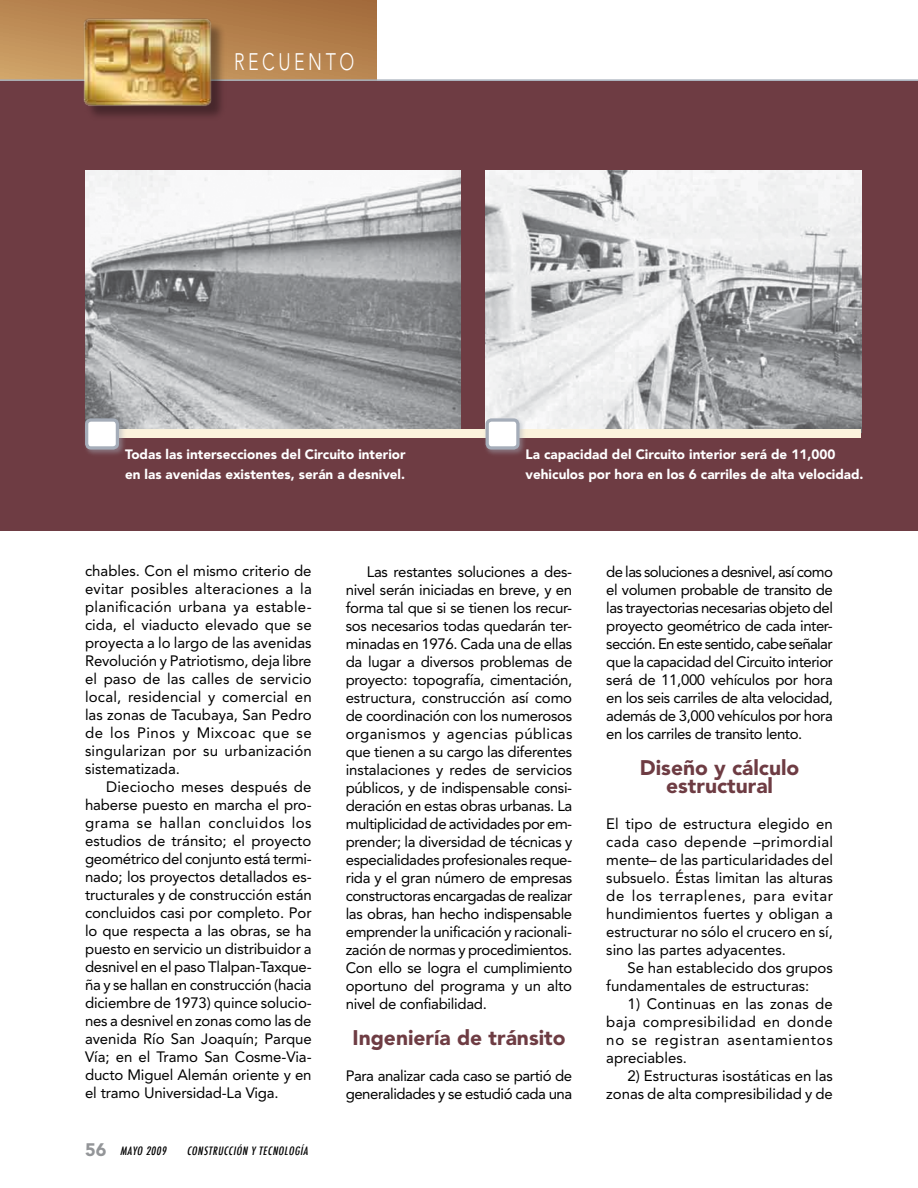
<style>
.page{position:relative;width:918px;height:1188px;background:#fff}
.page>*{position:absolute;margin:0;border:0;box-sizing:border-box;transform-origin:0 0}
.t1{font:300 23.7px "Avenir";letter-spacing:.2em;color:#fff;scale:.75 1}
.t2{font:900 21px/18px "Avenir";color:#6e3c43;text-align:center}
.t3{font:15px/18px "Avenir";color:#000;text-align:justify}
.t4{font:15px "Avenir";letter-spacing:.02em;color:#000}
.t5{font:15px/18px "Avenir";letter-spacing:-.03em;color:#000}
.t6{font:15px "Avenir";letter-spacing:-.02em;color:#000}
.t7{font:15px "Avenir";letter-spacing:.03em;color:#000}
.t8{font:15px "Avenir";letter-spacing:-.025em;color:#000}
.t9{font:15px "Avenir";letter-spacing:.04em;color:#000}
.t10{font:900 13.5px/19.5px "Avenir";color:#fff}
.t11{font:italic 500 condensed 11.25px "Futura";color:#000}
.s1{font-family:"Avenir";font-weight:900;font-style:normal;font-stretch:normal;font-size:18px;color:#939598}
</style>
<div class="page">
<div style="left:0;top:81px;width:918px;height:450px;background:#6e3c43"></div>
<img style="left:85px;top:170px;width:376px;height:260px">
<img style="left:486px;top:170px;width:375px;height:260px">
<svg style="left:0;top:0;width:377px;height:79px;background:#b6834e"></svg>
<hr style="left:0;top:79px;width:918px;height:2px;background:#a5adb9">
<div style="left:84px;top:19px;width:144px;height:103px;background:#000;opacity:.35"></div>
<img style="left:79px;top:13px;width:137px;height:99px">
<div style="left:105px;top:430px;width:756px;height:8px;background:#fbf2dc"></div>
<div style="left:82px;top:416px;width:45px;height:41px;background:#a5adb9;opacity:.5"></div>
<div style="left:87px;top:420px;width:30px;height:28px;background:#fff;border-radius:4px"></div>
<div style="left:85px;top:418px;width:34px;height:32px;border:3px solid #a5adb9;border-radius:4px"></div>
<div style="left:483px;top:416px;width:45px;height:41px;background:#a5adb9;opacity:.5"></div>
<div style="left:487px;top:420px;width:31px;height:28px;background:#fff;border-radius:4px"></div>
<div style="left:486px;top:418px;width:34px;height:32px;border:3px solid #a5adb9;border-radius:4px"></div>
<p class="t1" style="left:234px;top:48px;width:162px">RECUENTO</p>
<p class="t10" style="left:125px;top:445px;width:282px">Todas las intersecciones del Circuito interior en las avenidas existentes, serán a desnivel.</p>
<p class="t10" style="left:526px;top:445px;width:339px">La capacidad del Circuito interior será de 11,000 vehiculos por hora en los 6 carriles de alta velocidad.</p>
<p class="t3" style="left:85px;top:562px;width:228px">chables. Con el mismo criterio de</p>
<p class="t4" style="left:85px;top:580px;width:228px">evitar posibles alteraciones a la</p>
<p class="t4" style="left:85px;top:598px;width:228px">planificación urbana ya estable-</p>
<p class="t3" style="left:85px;top:616px;width:228px">cida, el viaducto elevado que se</p>
<p class="t3" style="left:85px;top:634px;width:228px">proyecta a lo largo de las avenidas</p>
<p class="t3" style="left:85px;top:652px;width:228px">Revolución y Patriotismo, deja libre</p>
<p class="t3" style="left:85px;top:670px;width:228px">el paso de las calles de servicio</p>
<p class="t3" style="left:85px;top:688px;width:228px">local, residencial y comercial en</p>
<p class="t3" style="left:85px;top:706px;width:228px">las zonas de Tacubaya, San Pedro</p>
<p class="t7" style="left:85px;top:724px;width:228px">de los Pinos y Mixcoac que se</p>
<p class="t3" style="left:85px;top:742px;width:228px">singularizan por su urbanización</p>
<p class="t3" style="left:85px;top:760px;width:97px">sistematizada.</p>
<p class="t3" style="left:106px;top:778px;width:207px">Dieciocho meses después de</p>
<p class="t3" style="left:85px;top:796px;width:228px">haberse puesto en marcha el pro-</p>
<p class="t7" style="left:85px;top:814px;width:228px">grama se hallan concluidos los</p>
<p class="t3" style="left:85px;top:832px;width:228px">estudios de tránsito; el proyecto</p>
<p class="t8" style="left:85px;top:850px;width:228px">geométrico del conjunto está termi-</p>
<p class="t3" style="left:85px;top:868px;width:228px">nado; los proyectos detallados es-</p>
<p class="t3" style="left:85px;top:886px;width:228px">tructurales y de construcción están</p>
<p class="t3" style="left:85px;top:904px;width:228px">concluidos casi por completo. Por</p>
<p class="t3" style="left:85px;top:922px;width:228px">lo que respecta a las obras, se ha</p>
<p class="t3" style="left:85px;top:940px;width:228px">puesto en servicio un distribuidor a</p>
<p class="t3" style="left:85px;top:958px;width:228px">desnivel en el paso Tlalpan-Taxque-</p>
<p class="t6" style="left:85px;top:976px;width:228px">ña y se hallan en construcción (hacia</p>
<p class="t3" style="left:85px;top:994px;width:228px">diciembre de 1973) quince solucio-</p>
<p class="t6" style="left:85px;top:1012px;width:228px">nes a desnivel en zonas como las de</p>
<p class="t3" style="left:85px;top:1030px;width:228px">avenida Río San Joaquín; Parque</p>
<p class="t3" style="left:85px;top:1048px;width:228px">Vía; en el Tramo San Cosme-Via-</p>
<p class="t3" style="left:85px;top:1066px;width:228px">ducto Miguel Alemán oriente y en</p>
<p class="t3" style="left:85px;top:1084px;width:195px">el tramo Universidad-La Viga.</p>
<p class="t11" style="left:85px;top:1143px;width:85px"><span class="s1">5 6</span> MAYO 2009</p>
<p class="t11" style="left:187px;top:1143px;width:124px">CONSTRUCCIÓN Y TECNOLOGÍA</p>
<p class="t3" style="left:346px;top:563px;width:228px;text-indent:21px">Las restantes soluciones a des&shy;nivel serán iniciadas en breve, y en forma tal que si se tienen los recur&shy;sos necesarios todas quedarán ter&shy;minadas en 1976. Cada una de ellas da lugar a diversos problemas de proyecto: topografía, cimentación, estructura, construcción así como de coordinación con los numerosos organismos y agencias públicas que tienen a su cargo las diferentes instalaciones y redes de servicios públicos, y de indispensable consi&shy;deración en estas obras urbanas. La multiplicidad de actividades por em&shy;prender; la diversidad de técnicas y especialidades profesionales reque&shy;rida y el gran número de empresas constructoras encargadas de realizar las obras, han hecho indispensable emprender la unificación y racionali&shy;zación de normas y procedimientos.<br>Con ello se logra el cumplimiento oportuno del programa y un alto nivel de confiabilidad.</p>
<p class="t2" style="left:352px;top:1028px;width:215px">Ingeniería de tránsito</p>
<p class="t5" style="left:346px;top:1067px;width:228px">Para analizar cada caso se partió de generalidades y se estudió cada una</p>
<p class="t3" style="left:606px;top:563px;width:228px">de las soluciones a desnivel, así como el volumen probable de transito de las trayectorias necesarias objeto del proyecto geométrico de cada inter&shy;sección. En este sentido, cabe señalar que la capacidad del Circuito interior será de 11,000 vehículos por hora en los seis carriles de alta velocidad, además de 3,000 vehículos por hora en los carriles de transito lento.</p>
<p class="t2" style="left:640px;top:758px;width:161px">Diseño y cálculo estructural</p>
<p class="t3" style="left:606px;top:815px;width:228px">El tipo de estructura elegido en</p>
<p class="t4" style="left:606px;top:833px;width:228px">cada caso depende –primordial</p>
<p class="t3" style="left:606px;top:851px;width:228px">mente– de las particularidades del</p>
<p class="t3" style="left:606px;top:869px;width:228px">subsuelo. Éstas limitan las alturas</p>
<p class="t9" style="left:606px;top:887px;width:228px">de los terraplenes, para evitar</p>
<p class="t3" style="left:606px;top:905px;width:228px">hundimientos fuertes y obligan a</p>
<p class="t3" style="left:606px;top:923px;width:228px">estructurar no sólo el crucero en sí,</p>
<p class="t3" style="left:606px;top:941px;width:181px">sino las partes adyacentes.</p>
<p class="t3" style="left:628px;top:959px;width:207px">Se han establecido dos grupos</p>
<p class="t3" style="left:606px;top:977px;width:205px">fundamentales de estructuras:</p>
<p class="t3" style="left:606px;top:995px;width:228px;text-indent:21px">1) Continuas en las zonas de baja compresibilidad en donde no se registran asentamientos apreciables.</p>
<p class="t3" style="left:606px;top:1067px;width:228px;text-align:right">2) Estructuras isostáticas en las zonas de alta compresibilidad y de</p>
</div>
